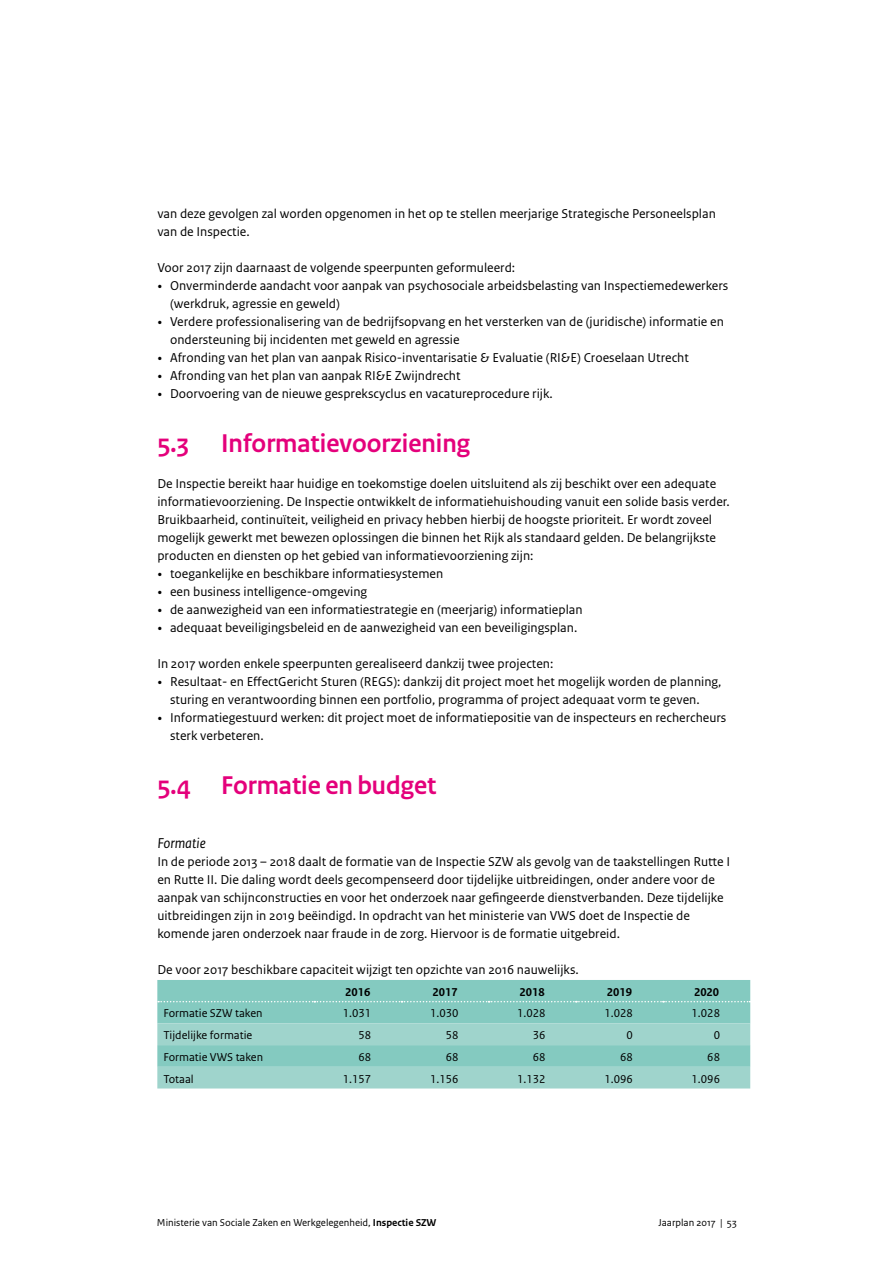
<style>
.page{position:relative;width:893px;height:1263px;background:#fff}
.page>*{position:absolute;margin:0;border:0;box-sizing:border-box;transform-origin:0 0}
._04_RO_Paragraafkop{font:700 27px "Rijksoverheid Sans Heading";color:#e4007b}
._07_RO_Tussenkop_San{font:italic 15px "Rijksoverheid Sans Text";color:#000}
._10_RO_Broodtekst_Sa{font:13.5px/18px "Rijksoverheid Sans Text";color:#000}
._32_RO_Tabel_Broodte{font:12px "Rijksoverheid Sans Text";color:#000}
._31_RO_Tabel_Tussenk{font:700 12px "Rijksoverheid Sans Text";color:#000}
.t1{font:10.5px "Rijksoverheid Sans Text";color:#000}
.s1{font-family:"Rijksoverheid Serif"}
.s2{font-weight:700}
</style>
<div class="page">
<div style="left:157px;top:980px;width:593px;height:43px;background:#84cac0"></div>
<svg style="left:157px;top:1023px;width:593px;height:65px;background:#96d0c8"></svg>
<svg style="left:158px;top:1001px;width:592px;height:1px"></svg>
<p class="_10_RO_Broodtekst_Sa" style="left:157px;top:205px;width:560px">van deze gevolgen zal worden opgenomen in het op te stellen meerjarige Strategische Personeelsplan van de Inspectie.</p>
<p class="_10_RO_Broodtekst_Sa" style="left:157px;top:259px;width:359px">Voor 2017 zijn daarnaast de volgende speerpunten geformuleerd:</p>
<p class="_10_RO_Broodtekst_Sa" style="left:170px;top:277px;width:560px;text-indent:-13px"><span class="s1">•</span> Onverminderde aandacht voor aanpak van psychosociale arbeidsbelasting van Inspectiemedewerkers (werkdruk, agressie en geweld)</p>
<p class="_10_RO_Broodtekst_Sa" style="left:170px;top:313px;width:555px;text-indent:-13px"><span class="s1">•</span> Verdere professionalisering van de bedrijfsopvang en het versterken van de (juridische) informatie en ondersteuning bij incidenten met geweld en agressie</p>
<p class="_10_RO_Broodtekst_Sa" style="left:157px;top:349px;width:533px"><span class="s1">•</span> Afronding van het plan van aanpak Risico-inventarisatie &amp; Evaluatie (RI&amp;E) Croeselaan Utrecht</p>
<p class="_10_RO_Broodtekst_Sa" style="left:157px;top:367px;width:305px"><span class="s1">•</span> Afronding van het plan van aanpak RI&amp;E Zwijndrecht</p>
<p class="_10_RO_Broodtekst_Sa" style="left:157px;top:385px;width:397px"><span class="s1">•</span> Doorvoering van de nieuwe gesprekscyclus en vacatureprocedure rijk.</p>
<p class="_04_RO_Paragraafkop" style="left:157px;top:428px;width:314px">5.3 Informatievoorziening</p>
<p class="_10_RO_Broodtekst_Sa" style="left:157px;top:475px;width:574px">De Inspectie bereikt haar huidige en toekomstige doelen uitsluitend als zij beschikt over een adequate informatievoorziening. De Inspectie ontwikkelt de informatiehuishouding vanuit een solide basis verder.<br>Bruikbaarheid, continuïteit, veiligheid en privacy hebben hierbij de hoogste prioriteit. Er wordt zoveel mogelijk gewerkt met bewezen oplossingen die binnen het Rijk als standaard gelden. De belangrijkste producten en diensten op het gebied van informatievoorziening zijn:</p>
<p class="_10_RO_Broodtekst_Sa" style="left:157px;top:565px;width:287px"><span class="s1">•</span> toegankelijke en beschikbare informatiesystemen</p>
<p class="_10_RO_Broodtekst_Sa" style="left:157px;top:583px;width:211px"><span class="s1">•</span> een business intelligence-omgeving</p>
<p class="_10_RO_Broodtekst_Sa" style="left:157px;top:601px;width:427px"><span class="s1">•</span> de aanwezigheid van een informatiestrategie en (meerjarig) informatieplan</p>
<p class="_10_RO_Broodtekst_Sa" style="left:157px;top:619px;width:421px"><span class="s1">•</span> adequaat beveiligingsbeleid en de aanwezigheid van een beveiligingsplan.</p>
<p class="_10_RO_Broodtekst_Sa" style="left:157px;top:655px;width:397px">In 2017 worden enkele speerpunten gerealiseerd dankzij twee projecten:</p>
<p class="_10_RO_Broodtekst_Sa" style="left:170px;top:673px;width:553px;text-indent:-13px"><span class="s1">•</span> Resultaat- en EffectGericht Sturen (REGS): dankzij dit project moet het mogelijk worden de planning, sturing en verantwoording binnen een portfolio, programma of project adequaat vorm te geven.</p>
<p class="_10_RO_Broodtekst_Sa" style="left:170px;top:709px;width:558px;text-indent:-13px"><span class="s1">•</span> Informatiegestuurd werken: dit project moet de informatiepositie van de inspecteurs en rechercheurs sterk verbeteren.</p>
<p class="_04_RO_Paragraafkop" style="left:157px;top:770px;width:281px">5.4 Formatie en budget</p>
<p class="_07_RO_Tussenkop_San" style="left:157px;top:835px;width:50px">Formatie</p>
<p class="_10_RO_Broodtekst_Sa" style="left:157px;top:853px;width:574px">In de periode 2013 – 2018 daalt de formatie van de Inspectie SZW als gevolg van de taakstellingen Rutte I en Rutte II. Die daling wordt deels gecompenseerd door tijdelijke uitbreidingen, onder andere voor de aanpak van schijnconstructies en voor het onderzoek naar gefingeerde dienstverbanden. Deze tijdelijke uitbreidingen zijn in 2019 beëindigd. In opdracht van het ministerie van VWS doet de Inspectie de komende jaren onderzoek naar fraude in de zorg. Hiervoor is de formatie uitgebreid.</p>
<p class="_10_RO_Broodtekst_Sa" style="left:157px;top:961px;width:423px">De voor 2017 beschikbare capaciteit wijzigt ten opzichte van 2016 nauwelijks.</p>
<p class="_31_RO_Tabel_Tussenk" style="left:345px;top:985px;width:27px">2016</p>
<p class="_31_RO_Tabel_Tussenk" style="left:432px;top:985px;width:27px">2017</p>
<p class="_31_RO_Tabel_Tussenk" style="left:520px;top:985px;width:27px">2018</p>
<p class="_31_RO_Tabel_Tussenk" style="left:607px;top:985px;width:27px">2019</p>
<p class="_31_RO_Tabel_Tussenk" style="left:694px;top:985px;width:27px">2020</p>
<p class="_32_RO_Tabel_Broodte" style="left:163px;top:1006px;width:101px">Formatie SZW taken</p>
<p class="_32_RO_Tabel_Broodte" style="left:343px;top:1006px;width:30px">1.031</p>
<p class="_32_RO_Tabel_Broodte" style="left:430px;top:1006px;width:30px">1.030</p>
<p class="_32_RO_Tabel_Broodte" style="left:517px;top:1006px;width:30px">1.028</p>
<p class="_32_RO_Tabel_Broodte" style="left:604px;top:1006px;width:30px">1.028</p>
<p class="_32_RO_Tabel_Broodte" style="left:692px;top:1006px;width:30px">1.028</p>
<p class="_32_RO_Tabel_Broodte" style="left:163px;top:1028px;width:91px">Tijdelijke formatie</p>
<p class="_32_RO_Tabel_Broodte" style="left:359px;top:1028px;width:14px">58</p>
<p class="_32_RO_Tabel_Broodte" style="left:446px;top:1028px;width:14px">58</p>
<p class="_32_RO_Tabel_Broodte" style="left:533px;top:1028px;width:14px">36</p>
<p class="_32_RO_Tabel_Broodte" style="left:626px;top:1028px;width:8px">0</p>
<p class="_32_RO_Tabel_Broodte" style="left:714px;top:1028px;width:8px">0</p>
<p class="_32_RO_Tabel_Broodte" style="left:163px;top:1050px;width:101px">Formatie VWS taken</p>
<p class="_32_RO_Tabel_Broodte" style="left:359px;top:1050px;width:14px">68</p>
<p class="_32_RO_Tabel_Broodte" style="left:446px;top:1050px;width:14px">68</p>
<p class="_32_RO_Tabel_Broodte" style="left:533px;top:1050px;width:14px">68</p>
<p class="_32_RO_Tabel_Broodte" style="left:620px;top:1050px;width:14px">68</p>
<p class="_32_RO_Tabel_Broodte" style="left:707px;top:1050px;width:14px">68</p>
<p class="_32_RO_Tabel_Broodte" style="left:163px;top:1072px;width:32px">Totaal</p>
<p class="_32_RO_Tabel_Broodte" style="left:343px;top:1072px;width:30px">1.157</p>
<p class="_32_RO_Tabel_Broodte" style="left:430px;top:1072px;width:30px">1.156</p>
<p class="_32_RO_Tabel_Broodte" style="left:517px;top:1072px;width:30px">1.132</p>
<p class="_32_RO_Tabel_Broodte" style="left:604px;top:1072px;width:30px">1.096</p>
<p class="_32_RO_Tabel_Broodte" style="left:692px;top:1072px;width:30px">1.096</p>
<p class="t1" style="left:157px;top:1216px;width:281px">Ministerie van Sociale Zaken en Werkgelegenheid, <span class="s2">Inspectie SZW</span></p>
<p class="t1" style="left:658px;top:1216px;width:80px">Jaarplan 2017 | 53</p>
</div>
